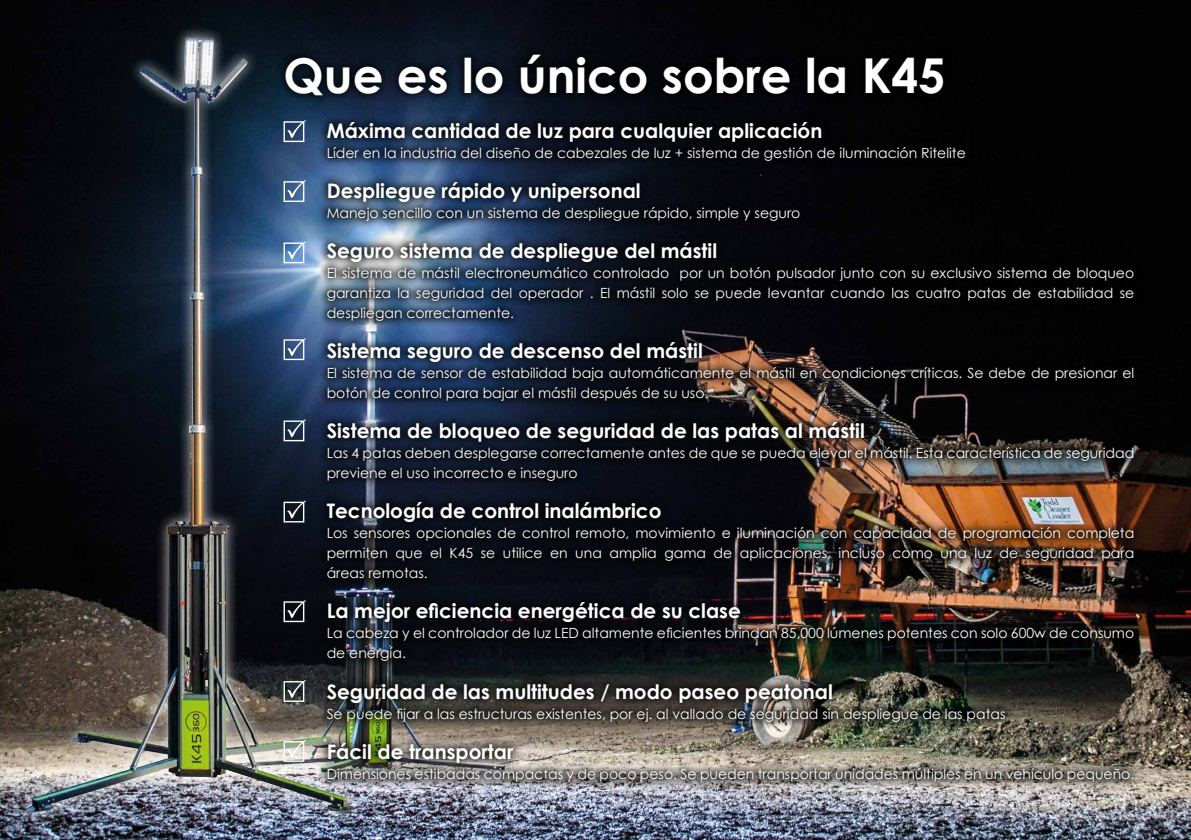
<style>
.page{position:relative;width:1191px;height:840px;background:#fff}
.page>*{position:absolute;margin:0;border:0;box-sizing:border-box;transform-origin:0 0}
.t1{font:700 48px "Century Gothic";color:#fff}
.t2{font:700 20px "Century Gothic";color:#fff}
.t3{font:14px/20px "Century Gothic";color:#fff}
</style>
<div class="page">
<img style="left:0;top:0;width:1191px;height:839px">
<div style="left:275px;top:44px;width:677px;height:61px;background:#000;opacity:.75"></div>
<div style="left:14px;top:25px;width:352px;height:798px;background:#fff;opacity:.75"></div>
<img style="left:25px;top:36px;width:332px;height:775px">
<svg style="left:283px;top:599px;width:23px;height:22px"></svg>
<svg style="left:283px;top:679px;width:23px;height:22px"></svg>
<svg style="left:283px;top:739px;width:23px;height:22px"></svg>
<div style="left:317px;top:112px;width:826px;height:678px;background:#000;opacity:.75"></div>
<h1 class="t1" style="left:283px;top:39px;width:663px">Que es lo único sobre la K45</h1>
<h2 class="t2" style="left:327px;top:115px;width:497px">Máxima cantidad de luz para cualquier aplicación</h2>
<p class="t3" style="left:327px;top:142px;width:640px">Líder en la industria del diseño de cabezales de luz + sistema de gestión de iluminación Ritelite</p>
<h2 class="t2" style="left:327px;top:175px;width:315px">Despliegue rápido y unipersonal</h2>
<p class="t3" style="left:327px;top:202px;width:475px">Manejo sencillo con un sistema de despliegue rápido, simple y seguro</p>
<h2 class="t2" style="left:327px;top:235px;width:392px">Seguro sistema de despliegue del mástil</h2>
<p class="t3" style="left:327px;top:262px;width:809px;text-align:justify">El sistema de mástil electroneumático controlado por un botón pulsador junto con su exclusivo sistema de bloqueo garantiza la seguridad del operador . El mástil solo se puede levantar cuando las cuatro patas de estabilidad se despliegan correctamente.</p>
<h2 class="t2" style="left:327px;top:335px;width:378px">Sistema seguro de descenso del mástil</h2>
<p class="t3" style="left:327px;top:362px;width:809px">El sistema de sensor de estabilidad baja automáticamente el mástil en condiciones críticas. Se debe de presionar el botón de control para bajar el mástil después de su uso.</p>
<h2 class="t2" style="left:327px;top:415px;width:539px">Sistema de bloqueo de seguridad de las patas al mástil</h2>
<p class="t3" style="left:327px;top:442px;width:809px">Las 4 patas deben desplegarse correctamente antes de que se pueda elevar el mástil. Esta característica de seguridad previene el uso incorrecto e inseguro</p>
<h2 class="t2" style="left:327px;top:495px;width:336px">Tecnología de control inalámbrico</h2>
<p class="t3" style="left:327px;top:522px;width:809px;text-align:justify">Los sensores opcionales de control remoto, movimiento e iluminación con capacidad de programación completa permiten que el K45 se utilice en una amplia gama de aplicaciones, incluso como una luz de seguridad para áreas remotas.</p>
<h2 class="t2" style="left:327px;top:595px;width:415px">La mejor eficiencia energética de su clase</h2>
<p class="t3" style="left:327px;top:622px;width:809px">La cabeza y el controlador de luz LED altamente eficientes brindan 85,000 lúmenes potentes con solo 600w de consumo de energía.</p>
<h2 class="t2" style="left:327px;top:675px;width:507px">Seguridad de las multitudes / modo paseo peatonal</h2>
<p class="t3" style="left:327px;top:702px;width:680px">Se puede fijar a las estructuras existentes, por ej. al vallado de seguridad sin despliegue de las patas</p>
<h2 class="t2" style="left:327px;top:735px;width:188px">Fácil de transportar</h2>
<p class="t3" style="left:327px;top:762px;width:809px">Dimensiones estibadas compactas y de poco peso. Se pueden transportar unidades múltiples en un vehículo pequeño.</p>
</div>
